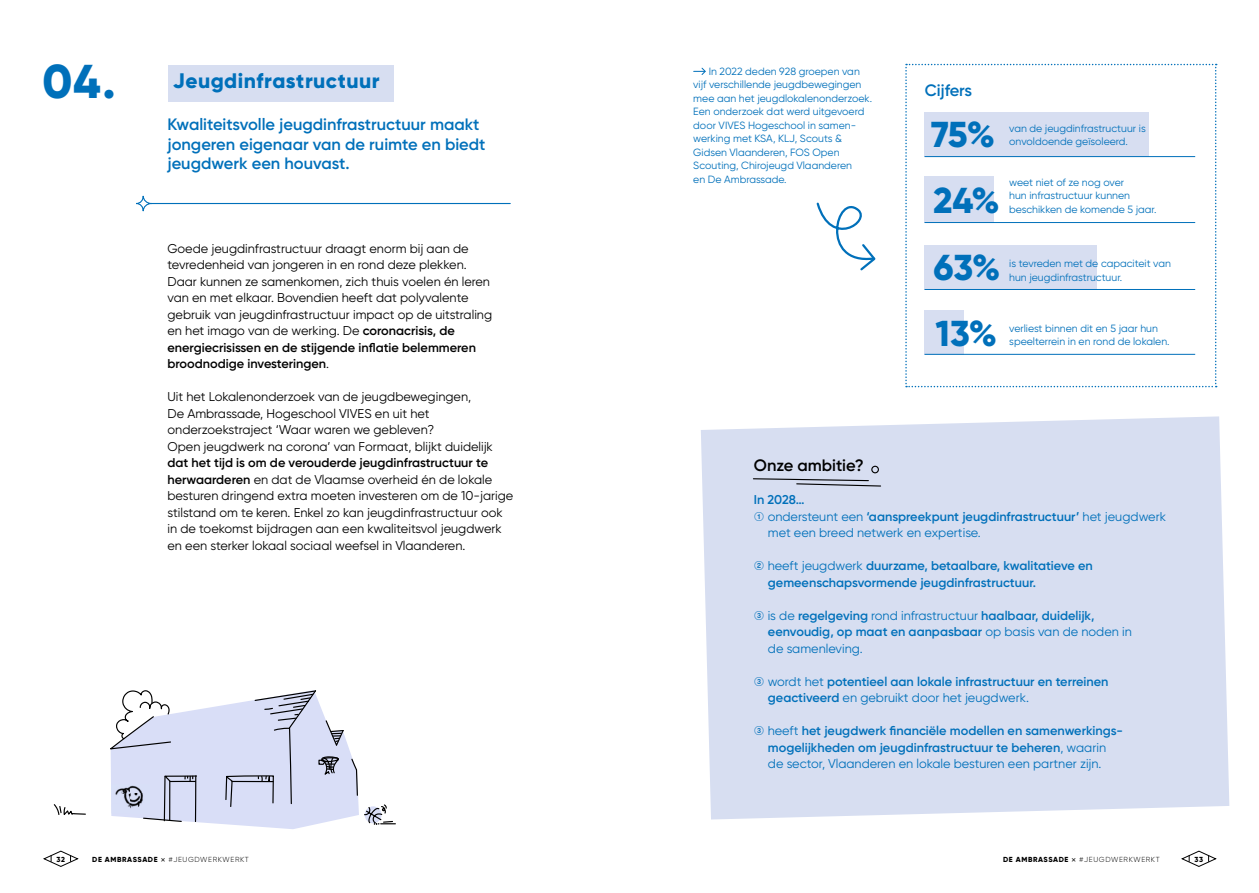
<style>
.page{position:relative;width:1259px;height:893px;background:#fff}
.page>*{position:absolute;margin:0;border:0;box-sizing:border-box;transform-origin:0 0}
.t1{font:800 47.4px "Gilroy";color:#0070ba}
.t2{font:800 36px/66.3px "Gilroy";letter-spacing:-.005em;color:#0070ba}
.t3{font:800 21px "Gilroy";letter-spacing:.025em;color:#0070ba}
.t4{font:600 16.5px/19.5px "Gilroy";color:#0070ba}
.t5{font:600 16.5px "Gilroy";color:#000}
.t6{font:12.75px/16.5px "Gilroy";color:#000}
.t7{font:600 12.75px/16.5px "Gilroy";color:#0070ba}
.t8{font:12.75px "Gilroy";color:#0070ba}
.t9{font:10.5px/13.5px "Gilroy";color:#0070ba}
.t10{font:300 7.35px "Gilroy";letter-spacing:.085em;color:#000}
.t11{font:800 7.35px "Gilroy";color:#000}
.s1{font-weight:600}
.s2{font-family:"Moderat";font-weight:400}
.s3{font-weight:400}
.s4{font-weight:800}
</style>
<div class="page">
<hr style="left:151px;top:203px;width:359px;height:1px;background:#0070ba">
<svg style="left:136px;top:196px;width:15px;height:15px"></svg>
<div style="left:136px;top:195px;width:16px;height:17px;border:1px solid #0070ba;border-radius:50%"></div>
<div style="left:169px;top:65px;width:225px;height:36px;background:#d7def1"></div>
<svg style="left:905px;top:64px;width:311px;height:323px"></svg>
<div style="left:924px;top:176px;width:70px;height:47px;background:#d7def1"></div>
<div style="left:924px;top:245px;width:172px;height:44px;background:#d7def1"></div>
<div style="left:924px;top:113px;width:225px;height:44px;background:#d7def1"></div>
<div style="left:924px;top:310px;width:40px;height:44px;background:#d7def1"></div>
<div style="left:701px;top:416px;width:528px;height:403px;background:#d7def1"></div>
<svg style="left:752px;top:478px;width:129px;height:9px"></svg>
<div style="left:871px;top:466px;width:8px;height:7px;border:1px solid #000;border-radius:50%"></div>
<hr style="left:924px;top:156px;width:271px;height:1px;background:#0070ba">
<hr style="left:924px;top:222px;width:271px;height:1px;background:#0070ba">
<hr style="left:924px;top:289px;width:271px;height:1px;background:#0070ba">
<hr style="left:924px;top:354px;width:271px;height:1px;background:#0070ba">
<svg style="left:54px;top:804px;width:32px;height:11px"></svg>
<svg style="left:110px;top:690px;width:286px;height:139px"></svg>
<svg style="left:693px;top:67px;width:13px;height:8px"></svg>
<svg style="left:816px;top:202px;width:60px;height:69px"></svg>
<svg style="left:43px;top:850px;width:36px;height:17px"></svg>
<svg style="left:1181px;top:850px;width:36px;height:17px"></svg>
<h1 class="t1" style="left:43px;top:52px;width:75px">04.</h1>
<h3 class="t3" style="left:173px;top:67px;width:208px">Jeugdinfrastructuur</h3>
<p class="t4" style="left:167px;top:114px;width:319px">Kwaliteitsvolle jeugdinfrastructuur maakt jongeren eigenaar van de ruimte en biedt jeugdwerk een houvast.</p>
<p class="t6" style="left:167px;top:240px;width:326px">Goede jeugdinfrastructuur draagt enorm bij aan de tevredenheid van jongeren in en rond deze plekken.<br>Daar kunnen ze samenkomen, zich thuis voelen én leren van en met elkaar. Bovendien heeft dat polyvalente gebruik van jeugdinfrastructuur impact op de uitstraling en het imago van de werking. De <span class="s1">coronacrisis, de energiecrisissen en de stijgende inflatie belemmeren broodnodige investeringen</span>.</p>
<p class="t6" style="left:167px;top:389px;width:327px">Uit het Lokalenonderzoek van de jeugdbewegingen,<br>De Ambrassade, Hogeschool VIVES en uit het onderzoekstraject ‘Waar waren we gebleven?<br>Open jeugdwerk na corona’ van Formaat, blijkt duidelijk</p>
<p class="t6" style="left:167px;top:455px;width:347px"><span class="s1">dat het tijd is om de verouderde jeugdinfrastructuur te herwaarderen</span> en dat de Vlaamse overheid én de lokale besturen dringend extra moeten investeren om de 10-jarige stilstand om te keren. Enkel zo kan jeugdinfrastructuur ook in de toekomst bijdragen aan een kwaliteitsvol jeugdwerk en een sterker lokaal sociaal weefsel in Vlaanderen.</p>
<p class="t9" style="left:693px;top:64px;width:180px;text-indent:15px">In 2022 deden 928 groepen van vijf verschillende jeugdbewegingen mee aan het jeugdlokalenonderzoek.<br>Een onderzoek dat werd uitgevoerd door VIVES Hogeschool in samen&shy;werking met KSA, KLJ, Scouts &amp;<br>Gidsen Vlaanderen, FOS Open<br>Scouting, Chirojeugd Vlaanderen<br>en De Ambrassade.</p>
<p class="t4" style="left:924px;top:80px;width:49px">Cijfers</p>
<h2 class="t2" style="left:931px;top:102px;width:71px">75%<br>24%<br>63%<br>13%</h2>
<p class="t9" style="left:1009px;top:121px;width:138px">van de jeugdinfrastructuur is onvoldoende geïsoleerd.</p>
<p class="t9" style="left:1009px;top:175px;width:149px">weet niet of ze nog over<br>hun infrastructuur kunnen beschikken de komende 5 jaar.</p>
<p class="t9" style="left:1009px;top:256px;width:163px">is tevreden met de capaciteit van hun jeugdinfrastructuur.</p>
<p class="t9" style="left:1009px;top:321px;width:162px">verliest binnen dit en 5 jaar hun speelterrein in en rond de lokalen.</p>
<p class="t5" style="left:754px;top:455px;width:111px">Onze ambitie?</p>
<p class="t7" style="left:754px;top:492px;width:52px">In 2028…</p>
<p class="t7" style="left:754px;top:508px;width:413px"><span class="s2">➀</span> <span class="s3">ondersteunt een</span> ‘aanspreekpunt jeugdinfrastructuur’ <span class="s3">het jeugdwerk</span></p>
<p class="t8" style="left:768px;top:525px;width:214px">met een breed netwerk en expertise.</p>
<p class="t7" style="left:768px;top:558px;width:326px;text-indent:-14px"><span class="s2">➁</span> <span class="s3">heeft jeugdwerk</span> duurzame, betaalbare, kwalitatieve en gemeenschapsvormende jeugdinfrastructuur.</p>
<p class="t7" style="left:768px;top:607px;width:365px;text-indent:-14px"><span class="s2">➂</span> <span class="s3">is de</span> regelgeving <span class="s3">rond infrastructuur</span> haalbaar, duidelijk, eenvoudig, op maat en aanpasbaar <span class="s3">op basis van de noden in de samenleving.</span></p>
<p class="t7" style="left:768px;top:673px;width:342px;text-indent:-14px"><span class="s2">➂</span> <span class="s3">wordt het</span> potentieel aan lokale infrastructuur en terreinen geactiveerd <span class="s3">en gebruikt door het jeugdwerk.</span></p>
<p class="t7" style="left:754px;top:723px;width:371px;text-align:center"><span class="s2">➂</span> <span class="s3">heeft</span> het jeugdwerk financiële modellen en samenwerkings&shy;mogelijkheden om jeugdinfrastructuur te beheren<span class="s3">, waarin<br>de sector, Vlaanderen en lokale besturen een partner zijn.</span></p>
<p class="t11" style="left:57px;top:854px;width:10px">32</p>
<p class="t10" style="left:92px;top:855px;width:158px"><span class="s4">DE AMBRASSADE</span> <span class="s2">×</span> #JEUGDWERKWERKT</p>
<p class="t10" style="left:1003px;top:855px;width:158px"><span class="s4">DE AMBRASSADE</span> <span class="s2">×</span> #JEUGDWERKWERKT</p>
<p class="t11" style="left:1194px;top:854px;width:10px">33</p>
</div>
